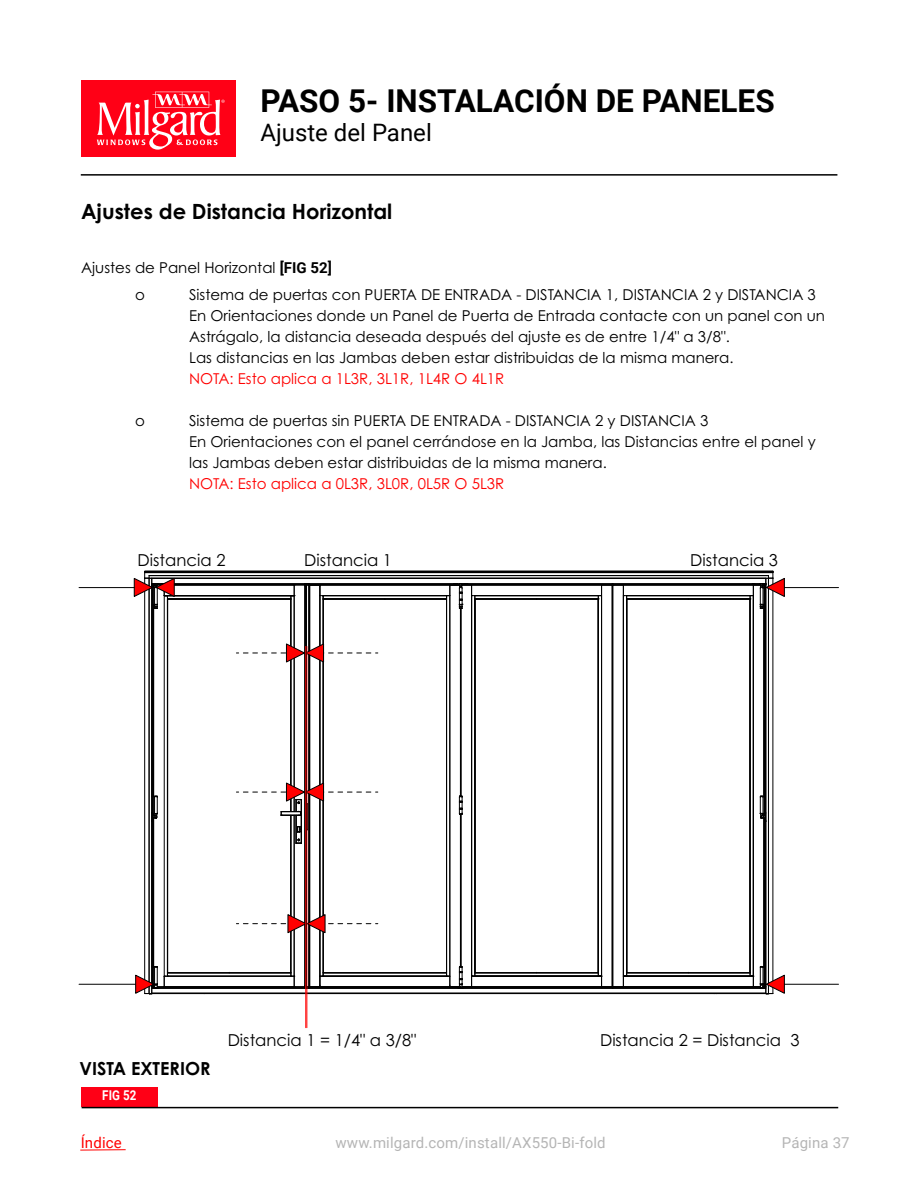
<style>
.page{position:relative;width:918px;height:1188px;background:#fff}
.page>*{position:absolute;margin:0;border:0;box-sizing:border-box;transform-origin:0 0}
.t1{font:700 31.5px "Roboto";color:#000}
.t2{font:24px "Roboto";color:#000}
.t3{font:700 21px "Century Gothic Pro";color:#000}
.t4{font:700 18px "Century Gothic Pro";color:#000}
.t5{font:16.5px "Century Gothic Pro";color:#000}
.t6{font:15px/21px "Century Gothic Pro";color:#000}
.t7{font:15px "Century Gothic Pro";color:#f00}
.t8{font:15px "Roboto";letter-spacing:.01em;color:#b5b5b5}
.t9{font:15px "Roboto";letter-spacing:.01em;color:#f00}
.t10{font:700 13.5px "Roboto";color:#fff;scale:.86 1}
.s1{font-family:"Roboto";font-weight:700}
</style>
<div class="page">
<div style="left:81px;top:81px;width:155px;height:76px;background:#ff0016"></div>
<svg style="left:97px;top:92px;width:128px;height:58px"></svg>
<hr style="left:80px;top:1149px;width:46px;height:1px;background:#f00">
<div style="left:81px;top:1087px;width:77px;height:19px;background:#ff0016"></div>
<hr style="left:81px;top:174px;width:756px;height:2px;background:#000">
<hr style="left:82px;top:1107px;width:756px;height:1px;background:#000">
<hr style="left:79px;top:587px;width:66px;height:1px;background:#000">
<hr style="left:79px;top:984px;width:66px;height:1px;background:#000">
<hr style="left:773px;top:587px;width:66px;height:1px;background:#000">
<hr style="left:773px;top:984px;width:66px;height:1px;background:#000">
<hr style="left:307px;top:646px;width:1px;height:382px;background:#f00">
<hr style="left:306px;top:646px;width:1px;height:382px;background:#f00">
<svg style="left:134px;top:571px;width:651px;height:424px"></svg>
<h1 class="t1" style="left:260px;top:79px;width:516px">PASO 5- INSTALACIÓN DE PANELES</h1>
<h2 class="t2" style="left:260px;top:115px;width:173px">Ajuste del Panel</h2>
<h3 class="t3" style="left:81px;top:198px;width:313px">Ajustes de Distancia Horizontal</h3>
<p class="t6" style="left:135px;top:254px;width:198px;line-height:27px;text-indent:-54px">Ajustes de Panel Horizontal <span class="s1">[FIG 52] </span>o</p>
<p class="t6" style="left:189px;top:284px;width:637px">Sistema de puertas con PUERTA DE ENTRADA - DISTANCIA 1, DISTANCIA 2 y DISTANCIA 3<br>En Orientaciones donde un Panel de Puerta de Entrada contacte con un panel con un Astrágalo, la distancia deseada después del ajuste es de entre 1/4" a 3/8".<br>Las distancias en las Jambas deben estar distribuidas de la misma manera.</p>
<p class="t7" style="left:189px;top:369px;width:317px">NOTA: Esto aplica a 1L3R, 3L1R, 1L4R O 4L1R</p>
<p class="t6" style="left:135px;top:410px;width:11px">o</p>
<p class="t6" style="left:189px;top:410px;width:628px">Sistema de puertas sin PUERTA DE ENTRADA - DISTANCIA 2 y DISTANCIA 3<br>En Orientaciones con el panel cerrándose en la Jamba, las Distancias entre el panel y las Jambas deben estar distribuidas de la misma manera.</p>
<p class="t7" style="left:189px;top:474px;width:317px">NOTA: Esto aplica a 0L3R, 3L0R, 0L5R O 5L3R</p>
<p class="t5" style="left:138px;top:550px;width:89px">Distancia 2</p>
<p class="t5" style="left:304px;top:550px;width:89px">Distancia 1</p>
<p class="t5" style="left:690px;top:550px;width:89px">Distancia 3</p>
<p class="t4" style="left:79px;top:1057px;width:133px">VISTA EXTERIOR</p>
<p class="t10" style="left:102px;top:1086px;width:41px">FIG 52</p>
<p class="t9" style="left:81px;top:1132px;width:43px">Índice</p>
<p class="t5" style="left:228px;top:1030px;width:190px">Distancia 1 = 1/4" a 3/8"</p>
<p class="t5" style="left:600px;top:1030px;width:201px">Distancia 2 = Distancia 3</p>
<p class="t8" style="left:336px;top:1132px;width:272px">www.milgard.com/install/AX550-Bi-fold</p>
<p class="t8" style="left:782px;top:1132px;width:69px">Página 37</p>
</div>
